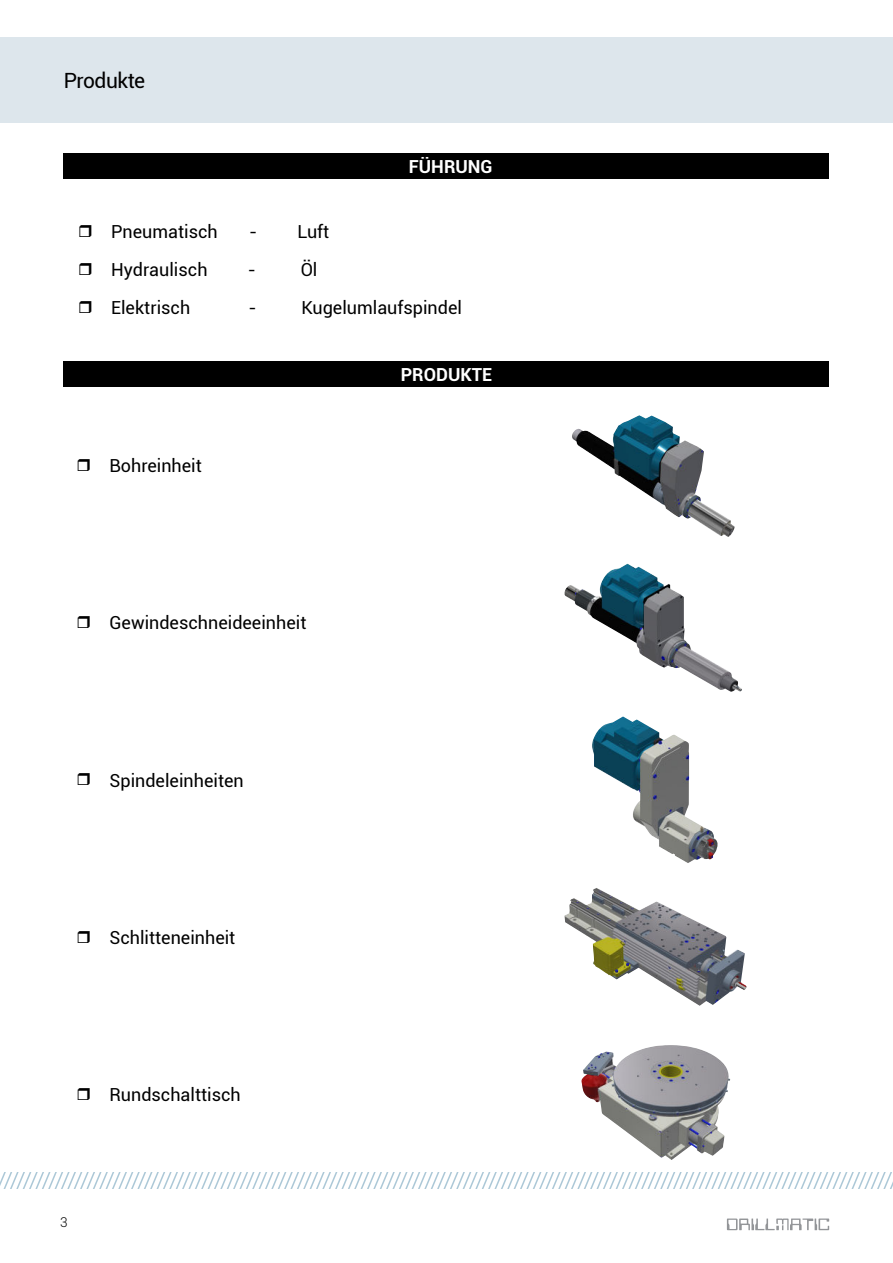
<style>
.page{position:relative;width:893px;height:1263px;background:#fff}
.page>*{position:absolute;margin:0;border:0;box-sizing:border-box;transform-origin:0 0}
.t1{font:21px "Roboto";letter-spacing:-.025em;color:#000}
.t2{font:18px "Roboto";color:#000}
.t3{font:700 18px "Roboto";color:#fff}
.t4{font:300 13.5px "Roboto";color:#000}
</style>
<div class="page">
<svg style="left:727px;top:1218px;width:102px;height:12px"></svg>
<div style="left:0;top:37px;width:893px;height:85px;background:#dde6ec"></div>
<svg style="left:0;top:1172px;width:893px;height:16px"></svg>
<div style="left:64px;top:153px;width:765px;height:26px;background:#000"></div>
<div style="left:64px;top:361px;width:765px;height:26px;background:#000"></div>
<img style="left:572px;top:415px;width:163px;height:122px">
<img style="left:592px;top:716px;width:126px;height:147px">
<img style="left:581px;top:1045px;width:149px;height:115px">
<img style="left:564px;top:888px;width:182px;height:118px">
<img style="left:564px;top:563px;width:178px;height:129px">
<p class="t1" style="left:64px;top:71px;width:83px">Produkte</p>
<p class="t3" style="left:409px;top:156px;width:85px">FÜHRUNG</p>
<p class="t2" style="left:111px;top:224px;width:108px">Pneumatisch</p>
<p class="t2" style="left:249px;top:224px;width:82px">- Luft</p>
<p class="t2" style="left:111px;top:262px;width:98px">Hydraulisch</p>
<p class="t2" style="left:248px;top:262px;width:10px">-</p>
<p class="t2" style="left:301px;top:262px;width:18px">Öl</p>
<p class="t2" style="left:111px;top:300px;width:81px">Elektrisch</p>
<p class="t2" style="left:248px;top:300px;width:10px">-</p>
<p class="t2" style="left:301px;top:300px;width:162px">Kugelumlaufspindel</p>
<p class="t2" style="left:109px;top:457px;width:94px">Bohreinheit</p>
<p class="t2" style="left:109px;top:615px;width:198px">Gewindeschneideeinheit</p>
<p class="t2" style="left:109px;top:772px;width:136px">Spindeleinheiten</p>
<p class="t2" style="left:109px;top:929px;width:127px">Schlitteneinheit</p>
<p class="t2" style="left:109px;top:1087px;width:133px">Rundschalttisch</p>
<p class="t4" style="left:60px;top:1215px;width:9px">3</p>
<p class="t3" style="left:401px;top:364px;width:93px">PRODUKTE</p>
</div>
